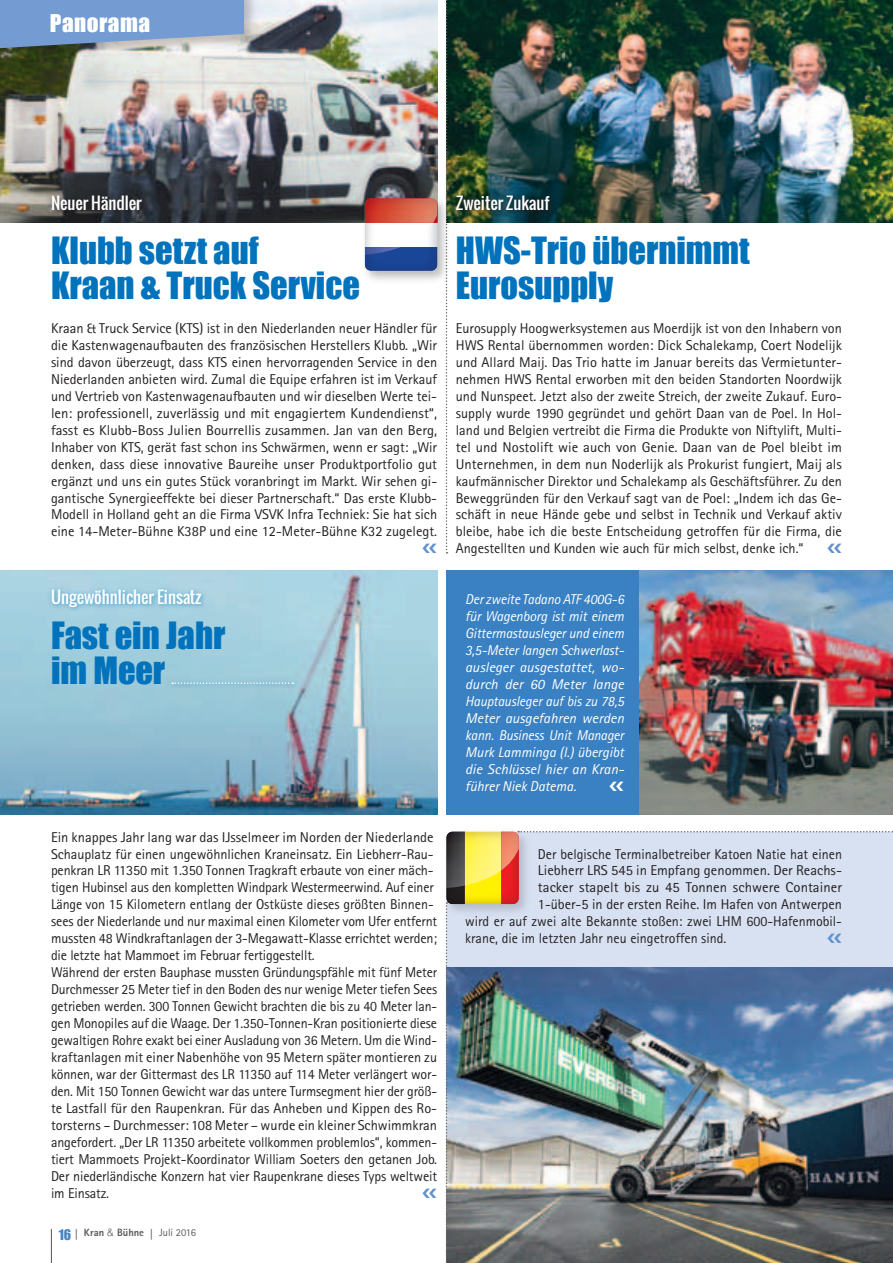
<style>
.page{position:relative;width:893px;height:1263px;background:#fff}
.page>*{position:absolute;margin:0;border:0;box-sizing:border-box;transform-origin:0 0}
.t1{font:34.5px/35.2px "Impact";color:#0073bc}
.t2{font:22.5px "Impact";letter-spacing:.02em;color:#fff}
.t3{font:16.5px "Oswald";color:#fff}
.t4{font:14.25px/17px "Rotis Sans Serif";letter-spacing:-.01em;color:#231f20;text-align:justify}
.t5{font:italic 14.25px/17px "Rotis Sans Serif";color:#fff;text-align:justify}
.t6{font:800 10.5px "Rotis Sans Serif";color:#57585a}
.s1{font-family:"Impact";font-weight:400;font-size:13.5px;color:#4786c6}
.s2{font-family:"Frutiger";font-weight:700;font-stretch:condensed;font-size:10.65px}
.s3{font-family:"Helvetica";font-weight:300}
.s4{font-weight:400}
</style>
<div class="page">
<hr style="left:51px;top:1229px;width:1px;height:34px;background:#57585a">
<img style="left:0;top:0;width:437px;height:223px">
<div style="left:447px;top:832px;width:446px;height:135px;background:#d8e1f2"></div>
<img style="left:447px;top:967px;width:446px;height:296px">
<div style="left:446px;top:570px;width:396px;height:245px;background:#3a81c3"></div>
<div style="left:361px;top:194px;width:89px;height:89px;background:#231f20;opacity:.3"></div>
<img style="left:433px;top:223px;width:4px;height:24px">
<img style="left:365px;top:247px;width:72px;height:24px">
<img style="left:400px;top:247px;width:32px;height:8px">
<img style="left:365px;top:223px;width:68px;height:24px">
<img style="left:365px;top:198px;width:72px;height:25px">
<img style="left:365px;top:247px;width:35px;height:8px">
<div style="left:44px;top:188px;width:105px;height:29px;background:#231f20;opacity:.6"></div>
<div style="left:0;top:0;width:258px;height:63px;background:#231f20;opacity:.25"></div>
<svg style="left:0;top:0;width:244px;height:49px;background:#7d9fcb"></svg>
<img style="left:0;top:570px;width:437px;height:245px">
<div style="left:46px;top:583px;width:160px;height:29px;background:#0073bc;opacity:.4"></div>
<img style="left:639px;top:570px;width:254px;height:245px">
<div style="left:165px;top:678px;width:132px;height:12px;background:#98c7d7"></div>
<svg style="left:172px;top:682px;width:121px;height:2px"></svg>
<div style="left:442px;top:828px;width:90px;height:89px;background:#231f20;opacity:.2"></div>
<img style="left:446px;top:888px;width:19px;height:16px">
<img style="left:465px;top:885px;width:36px;height:19px">
<img style="left:501px;top:870px;width:18px;height:34px">
<img style="left:465px;top:832px;width:36px;height:53px">
<img style="left:446px;top:832px;width:19px;height:56px">
<img style="left:501px;top:832px;width:18px;height:38px">
<img style="left:447px;top:0;width:446px;height:223px">
<div style="left:448px;top:188px;width:108px;height:29px;background:#231f20;opacity:.6"></div>
<svg style="left:446px;top:0;width:1px;height:554px"></svg>
<svg style="left:518px;top:831px;width:375px;height:1px"></svg>
<svg style="left:446px;top:902px;width:1px;height:361px"></svg>
<svg style="left:828px;top:934px;width:13px;height:9px"></svg>
<h2 class="t2" style="left:50px;top:6px;width:102px">Panorama</h2>
<p class="t3" style="left:51px;top:191px;width:92px">Neuer Händler</p>
<h1 class="t1" style="left:51px;top:232px;width:311px">Klubb setzt auf<br>Kraan &amp; Truck Service</h1>
<p class="t4" style="left:51px;top:320px;width:388px">Kraan &amp; Truck Service (KTS) ist in den Niederlanden neuer Händler für die Kastenwagenaufbauten des französischen Herstellers Klubb. „Wir sind davon überzeugt, dass KTS einen hervorragenden Service in den Niederlanden anbieten wird. Zumal die Equipe erfahren ist im Verkauf und Vertrieb von Kastenwagenaufbauten und wir dieselben Werte tei&shy;len: professionell, zuverlässig und mit engagiertem Kundendienst“, fasst es Klubb-Boss Julien Bourrellis zusammen. Jan van den Berg, Inhaber von KTS, gerät fast schon ins Schwärmen, wenn er sagt: „Wir denken, dass diese innovative Baureihe unser Produktportfolio gut ergänzt und uns ein gutes Stück voranbringt im Markt. Wir sehen gi&shy;gantische Synergieeffekte bei dieser Partnerschaft.“ Das erste Klubb-Modell in Holland geht an die Firma VSVK Infra Techniek: Sie hat sich eine 14-Meter-Bühne K38P und eine 12-Meter-Bühne K32 zugelegt.</p>
<p class="t3" style="left:51px;top:584px;width:152px">Ungewöhnlicher Einsatz</p>
<h1 class="t1" style="left:51px;top:617px;width:176px">Fast ein Jahr im Meer</h1>
<p class="t4" style="left:51px;top:828px;width:388px;text-align:left">Ein knappes Jahr lang war das IJsselmeer im Norden der Niederlande Schauplatz für einen ungewöhnlichen Kraneinsatz. Ein Liebherr-Rau&shy;penkran LR 11350 mit 1.350 Tonnen Tragkraft erbaute von einer mäch&shy;tigen Hubinsel aus den kompletten Windpark Westermeerwind. Auf einer Länge von 15 Kilometern entlang der Ostküste dieses größten Binnen&shy;sees der Niederlande und nur maximal einen Kilometer vom Ufer entfernt mussten 48 Windkraftanlagen der 3-Megawatt-Klasse errichtet werden; die letzte hat Mammoet im Februar fertiggestellt.<br>Während der ersten Bauphase mussten Gründungspfähle mit fünf Meter Durchmesser 25 Meter tief in den Boden des nur wenige Meter tiefen Sees getrieben werden. 300 Tonnen Gewicht brachten die bis zu 40 Meter lan&shy;gen Monopiles auf die Waage. Der 1.350-Tonnen-Kran positionierte diese gewaltigen Rohre exakt bei einer Ausladung von 36 Metern. Um die Wind&shy;kraftanlagen mit einer Nabenhöhe von 95 Metern später montieren zu können, war der Gittermast des LR 11350 auf 114 Meter verlängert wor&shy;den. Mit 150 Tonnen Gewicht war das untere Turmsegment hier der größ&shy;te Lastfall für den Raupenkran. Für das Anheben und Kippen des Ro&shy;torsterns – Durchmesser: 108 Meter – wurde ein kleiner Schwimmkran angefordert. „Der LR 11350 arbeitete vollkommen problemlos“, kommen&shy;tiert Mammoets Projekt-Koordinator William Soeters den getanen Job.<br>Der niederländische Konzern hat vier Raupenkrane dieses Typs weltweit im Einsatz.</p>
<p class="t6" style="left:59px;top:1226px;width:139px"><span class="s1">16</span> <span class="s2">|</span> Kran <span class="s3">&amp;</span> Bühne <span class="s2">|</span> <span class="s4">Juli 2016</span></p>
<p class="t3" style="left:456px;top:191px;width:95px">Zweiter Zukauf</p>
<h1 class="t1" style="left:456px;top:232px;width:295px">HWS-Trio übernimmt<br>Eurosupply</h1>
<p class="t4" style="left:456px;top:320px;width:388px">Eurosupply Hoogwerksystemen aus Moerdijk ist von den Inhabern von HWS Rental übernommen worden: Dick Schalekamp, Coert Nodelijk und Allard Maij. Das Trio hatte im Januar bereits das Vermietunter&shy;nehmen HWS Rental erworben mit den beiden Standorten Noordwijk und Nunspeet. Jetzt also der zweite Streich, der zweite Zukauf. Euro&shy;supply wurde 1990 gegründet und gehört Daan van de Poel. In Hol&shy;land und Belgien vertreibt die Firma die Produkte von Niftylift, Multi&shy;tel und Nostolift wie auch von Genie. Daan van de Poel bleibt im Unternehmen, in dem nun Noderlijk als Prokurist fungiert, Maij als kaufmännischer Direktor und Schalekamp als Geschäftsführer. Zu den Beweggründen für den Verkauf sagt van de Poel: „Indem ich das Ge&shy;schäft in neue Hände gebe und selbst in Technik und Verkauf aktiv bleibe, habe ich die beste Entscheidung getroffen für die Firma, die Angestellten und Kunden wie auch für mich selbst, denke ich.“</p>
<p class="t5" style="left:465px;top:591px;width:160px">Der zweite Tadano ATF 400G-6 für Wagenborg ist mit einem Gittermastausleger und einem 3,5-Meter langen Schwerlast&shy;ausleger ausgestattet, wo&shy;durch der 60 Meter lange Hauptausleger auf bis zu 78,5<br>Meter ausgefahren werden kann. Business Unit Manager Murk Lamminga (l.) übergibt die Schlüssel hier an Kran&shy;führer Niek Datema.</p>
<p class="t4" style="left:538px;top:845px;width:306px">Der belgische Terminalbetreiber Katoen Natie hat einen</p>
<p class="t4" style="left:538px;top:862px;width:306px">Liebherr LRS 545 in Empfang genommen. Der Reachs-</p>
<p class="t4" style="left:538px;top:879px;width:306px">tacker stapelt bis zu 45 Tonnen schwere Container</p>
<p class="t4" style="left:538px;top:896px;width:305px">1-über-5 in der ersten Reihe. Im Hafen von Antwerpen</p>
<p class="t4" style="left:465px;top:913px;width:378px">wird er auf zwei alte Bekannte stoßen: zwei LHM 600-Hafenmobil-</p>
<p class="t4" style="left:465px;top:930px;width:263px">krane, die im letzten Jahr neu eingetroffen sind.</p>
</div>
